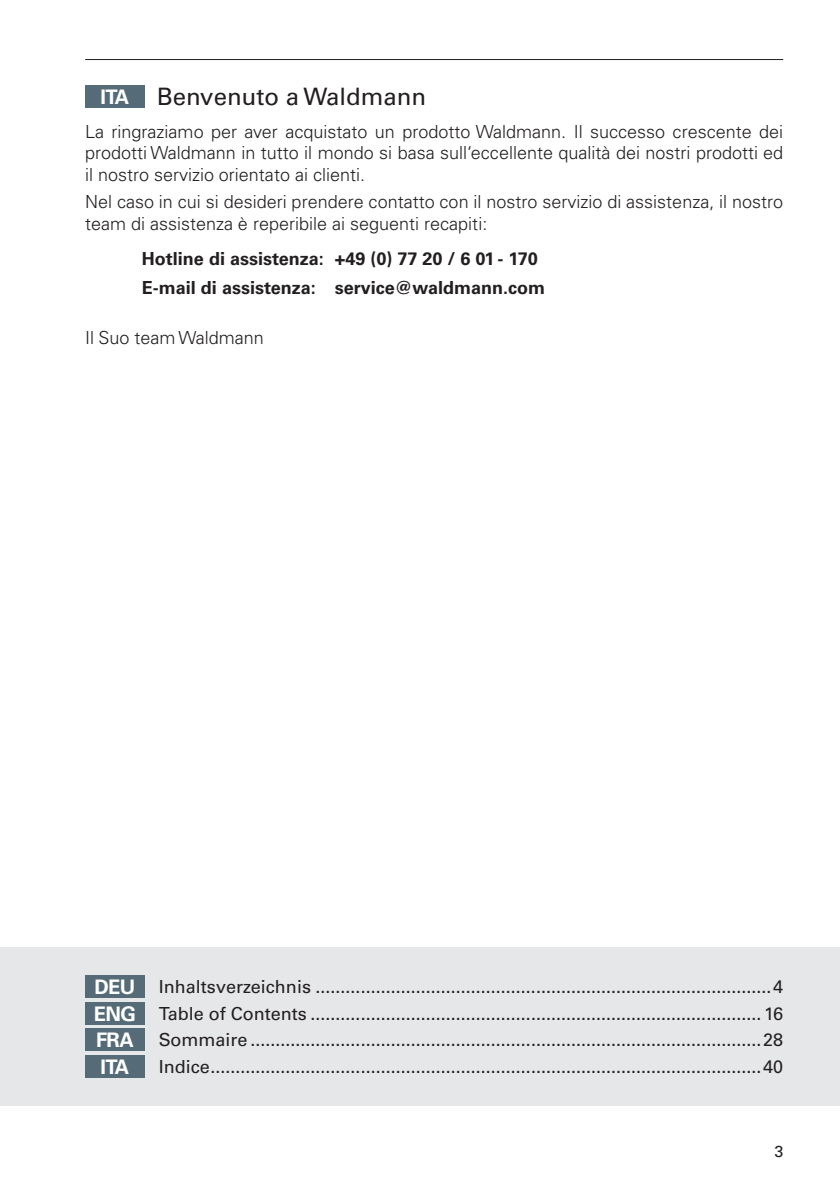
<style>
.page{position:relative;width:840px;height:1191px;background:#fff}
.page>*{position:absolute;margin:0;border:0;box-sizing:border-box;transform-origin:0 0}
.t1{font:24px "Univers LT Pro 55 Roman";color:#231f20}
.t2{font:700 20px/26.6px "Univers LT Pro 65";letter-spacing:-.03em;color:#fff}
.t3{font:18px/26.4px "Univers LT Pro 55 Roman";color:#231f20;text-align:justify}
.t4{font:300 18px/21.6px "Univers LT Pro 45";color:#231f20;text-align:justify}
.t5{font:700 18px/29px "Univers LT Pro 65";color:#231f20}
.t6{font:16px "Univers LT Pro 55 Roman";color:#231f20}
.s1{font-family:"Univers LT Pro 65";font-weight:700;font-size:20px;color:#fff}
</style>
<div class="page">
<hr style="left:85px;top:59px;width:697px;height:1px;background:#231f20">
<div style="left:85px;top:85px;width:60px;height:23px;background:#556c78"></div>
<div style="left:0;top:947px;width:839px;height:159px;background:#e6e7e9"></div>
<div style="left:85px;top:975px;width:60px;height:23px;background:#556c78"></div>
<div style="left:85px;top:1002px;width:60px;height:22px;background:#556c78"></div>
<div style="left:85px;top:1055px;width:60px;height:22px;background:#556c78"></div>
<div style="left:85px;top:1028px;width:60px;height:23px;background:#556c78"></div>
<h1 class="t1" style="left:100px;top:82px;width:327px"><span class="s1">ITA</span> Benvenuto a Waldmann</h1>
<p class="t4" style="left:85px;top:121px;width:699px">La ringraziamo per aver acquistato un prodotto Waldmann. Il successo crescente dei prodotti Waldmann in tutto il mondo si basa sull‘eccellente qualità dei nostri prodotti ed il nostro servizio orientato ai clienti.</p>
<p class="t4" style="left:85px;top:191px;width:699px">Nel caso in cui si desideri prendere contatto con il nostro servizio di assistenza, il nostro team di assistenza è reperibile ai seguenti recapiti:</p>
<p class="t5" style="left:142px;top:244px;width:404px">Hotline di assistenza: +49 (0) 77 20 / 6 01 - 170<br>E-mail di assistenza: service@waldmann.com</p>
<p class="t4" style="left:85px;top:326px;width:180px">Il Suo team Waldmann</p>
<p class="t2" style="left:94px;top:973px;width:44px">DEU<br>ENG</p>
<p class="t2" style="left:100px;top:1053px;width:30px">ITA</p>
<p class="t2" style="left:96px;top:1026px;width:39px">FRA</p>
<p class="t3" style="left:159px;top:973px;width:625px">Inhaltsverzeichnis ...........................................................................................4<br>Table of Contents .......................................................................................... 16<br>Sommaire ......................................................................................................28<br>Indice..............................................................................................................40</p>
<p class="t6" style="left:773px;top:1141px;width:10px">3</p>
</div>
